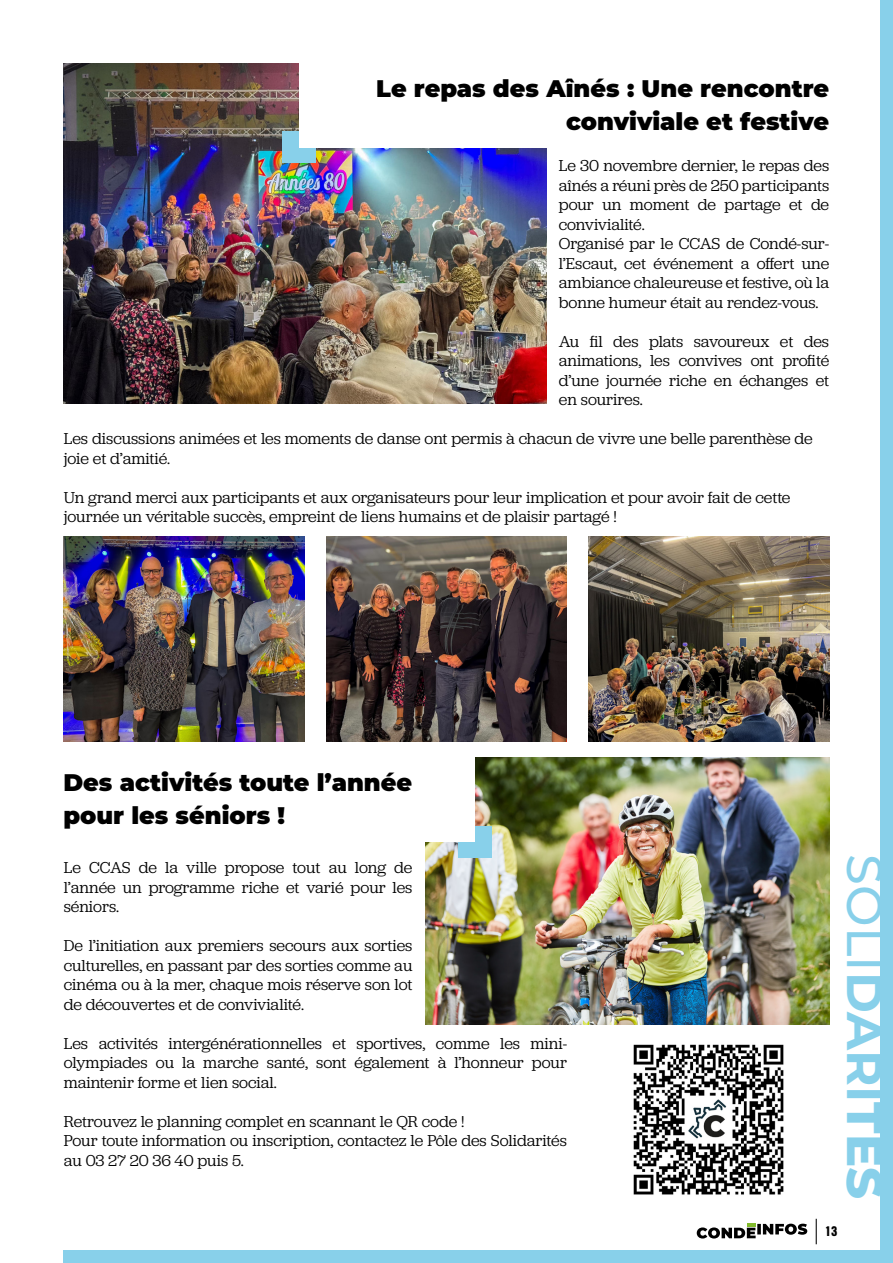
<style>
.page{position:relative;width:893px;height:1263px;background:#fff}
.page>*{position:absolute;margin:0;border:0;box-sizing:border-box;transform-origin:0 0}
.t1{font:500 49.5px "Montserrat";color:#88d0ea}
.t2{font:900 24px/33px "Montserrat";color:#000;text-align:right}
.t3{font:16.5px/19.5px "Jubilat";color:#000}
.t4{font:900 13.5px "Nimbus San Con L";color:#000}
.s1{font-weight:700}
.s2{font-weight:800}
</style>
<div class="page">
<img style="left:425px;top:758px;width:404px;height:267px">
<img style="left:63px;top:64px;width:483px;height:340px">
<div style="left:282px;top:131px;width:33px;height:31px;background:#88d0ea"></div>
<div style="left:299px;top:63px;width:530px;height:85px;background:#fff"></div>
<div style="left:459px;top:826px;width:33px;height:32px;background:#88d0ea"></div>
<div style="left:63px;top:757px;width:412px;height:85px;background:#fff"></div>
<img style="left:633px;top:1044px;width:151px;height:151px">
<div style="left:880px;top:0;width:13px;height:1263px;background:#88d0ea"></div>
<img style="left:64px;top:536px;width:241px;height:205px">
<img style="left:326px;top:536px;width:241px;height:205px">
<img style="left:588px;top:536px;width:241px;height:205px">
<svg style="left:816px;top:1219px;width:1px;height:25px"></svg>
<svg style="left:697px;top:1224px;width:110px;height:14px"></svg>
<div style="left:64px;top:1251px;width:829px;height:12px;background:#88d0ea"></div>
<h2 class="t2" style="left:376px;top:70px;width:454px">Le repas des Aînés : Une rencontre conviviale et festive</h2>
<p class="t3" style="left:559px;top:155px;width:272px">Le 30 novembre dernier, le repas des aînés a réuni près de 250 participants pour un moment de partage et de convivialité.<br>Organisé par le CCAS de Condé-sur&shy;l’Escaut, cet événement a offert une ambiance chaleureuse et festive, où la bonne humeur était au rendez-vous.</p>
<p class="t3" style="left:559px;top:331px;width:272px;text-align:justify">Au fil des plats savoureux et des animations, les convives ont profité d’une journée riche en échanges et en sourires.</p>
<p class="t3" style="left:64px;top:428px;width:750px">Les discussions animées et les moments de danse ont permis à chacun de vivre une belle parenthèse de joie et d’amitié.</p>
<p class="t3" style="left:64px;top:487px;width:728px">Un grand merci aux participants et aux organisateurs pour leur implication et pour avoir fait de cette journée un véritable succès, empreint de liens humains et de plaisir partagé !</p>
<h2 class="t2" style="left:63px;top:765px;width:350px;text-align:left">Des activités toute l’année pour les séniors !</h2>
<p class="t3" style="left:64px;top:857px;width:350px;text-align:justify">Le CCAS de la ville propose tout au long de l’année un programme riche et varié pour les séniors.</p>
<p class="t3" style="left:64px;top:935px;width:350px;text-align:justify">De l’initiation aux premiers secours aux sorties culturelles, en passant par des sorties comme au cinéma ou à la mer, chaque mois réserve son lot de découvertes et de convivialité.</p>
<p class="t3" style="left:64px;top:1033px;width:505px;text-align:justify">Les activités intergénérationnelles et sportives, comme les mini&shy;olympiades ou la marche santé, sont également à l’honneur pour maintenir forme et lien social.</p>
<p class="t3" style="left:64px;top:1111px;width:505px">Retrouvez le planning complet en scannant le QR code !<br>Pour toute information ou inscription, contactez le Pôle des Solidarités au 03 27 20 36 40 puis 5.</p>
<h1 class="t1" style="left:899px;top:854px;width:346px;rotate:90deg">SOLI<span class="s1">DARI</span><span class="s2">TÉS</span></h1>
<p class="t4" style="left:825px;top:1221px;width:14px">13</p>
</div>
